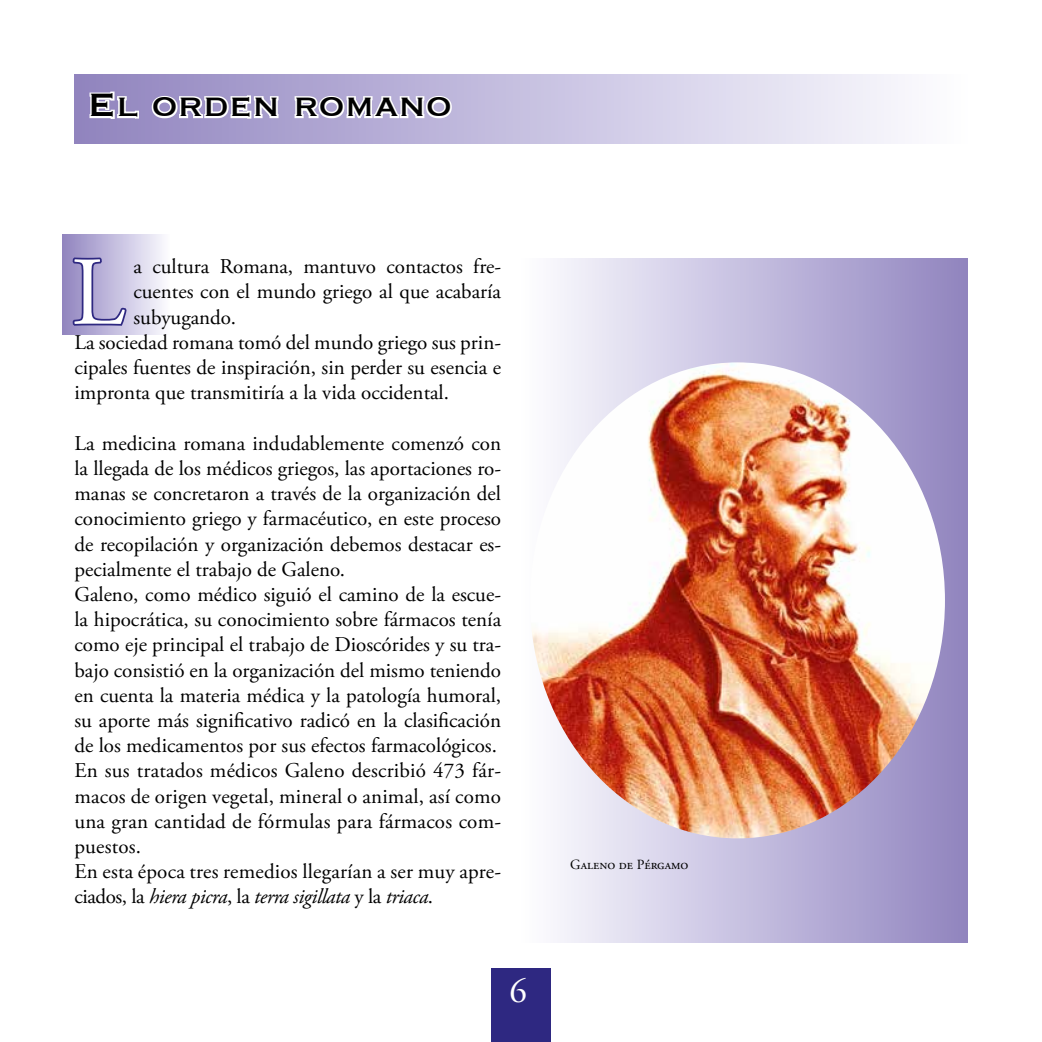
<style>
.page{position:relative;width:1042px;height:1042px;background:#fff}
.page>*{position:absolute;margin:0;border:0;box-sizing:border-box;transform-origin:0 0}
.t1{font:96.95px "Adobe Garamond Pro";color:#fff}
.t2{font:42px "Copperplate";color:#000}
.t3{font:35px "Adobe Garamond Pro";color:#fff}
.t4{font:21px/25.2px "Adobe Garamond Pro";color:#000}
.t5{font:14px "Adobe Garamond Pro";color:#000}
.s1{font-style:italic}
</style>
<div class="page">
<div style="left:491px;top:968px;width:60px;height:74px;background:#2e2881"></div>
<div style="left:62px;top:234px;width:108px;height:100px;background:linear-gradient(to right,#9084c0,#fbfbff)"></div>
<div style="left:74px;top:74px;width:893px;height:70px;background:linear-gradient(to right,#9083bf,#fdfdff)"></div>
<svg style="left:71px;top:256px;width:57px;height:71px;background:#9890c3"></svg>
<svg style="left:87px;top:90px;width:54px;height:31px"></svg>
<svg style="left:149px;top:94px;width:131px;height:27px"></svg>
<svg style="left:293px;top:89px;width:161px;height:32px"></svg>
<div style="left:521px;top:258px;width:446px;height:685px;background:linear-gradient(to right,#fefeff,#9084c0)"></div>
<img style="left:530px;top:362px;width:415px;height:476px">
<h2 class="t2" style="left:88px;top:78px;width:366px">El orden romano</h2>
<h1 class="t1" style="left:71px;top:235px;width:55px">L</h1>
<p class="t4" style="left:133px;top:255px;width:369px">a cultura Romana, mantuvo contactos fre-</p>
<p class="t4" style="left:133px;top:280px;width:369px">cuentes con el mundo griego al que acabaría</p>
<p class="t4" style="left:133px;top:305px;width:104px">subyugando.</p>
<p class="t4" style="left:74px;top:330px;width:428px">La sociedad romana tomó del mundo griego sus prin-</p>
<p class="t4" style="left:74px;top:355px;width:428px">cipales fuentes de inspiración, sin perder su esencia e</p>
<p class="t4" style="left:74px;top:381px;width:376px">impronta que transmitiría a la vida occidental.</p>
<p class="t4" style="left:74px;top:431px;width:428px">La medicina romana indudablemente comenzó con la llegada de los médicos griegos, las aportaciones ro&shy;manas se concretaron a través de la organización del conocimiento griego y farmacéutico, en este proceso de recopilación y organización debemos destacar es&shy;pecialmente el trabajo de Galeno.<br>Galeno, como médico siguió el camino de la escue&shy;la hipocrática, su conocimiento sobre fármacos tenía como eje principal el trabajo de Dioscórides y su tra&shy;bajo consistió en la organización del mismo teniendo en cuenta la materia médica y la patología humoral, su aporte más significativo radicó en la clasificación de los medicamentos por sus efectos farmacológicos.<br>En sus tratados médicos Galeno describió 473 fár&shy;macos de origen vegetal, mineral o animal, así como una gran cantidad de fórmulas para fármacos com&shy;puestos.<br>En esta época tres remedios llegarían a ser muy apre&shy;ciados, la <span class="s1">hiera picra</span>, la <span class="s1">terra sigillata</span> y la <span class="s1">triaca</span>.</p>
<h3 class="t3" style="left:509px;top:970px;width:19px">6</h3>
<p class="t5" style="left:570px;top:856px;width:120px">Galeno de Pérgamo</p>
</div>
